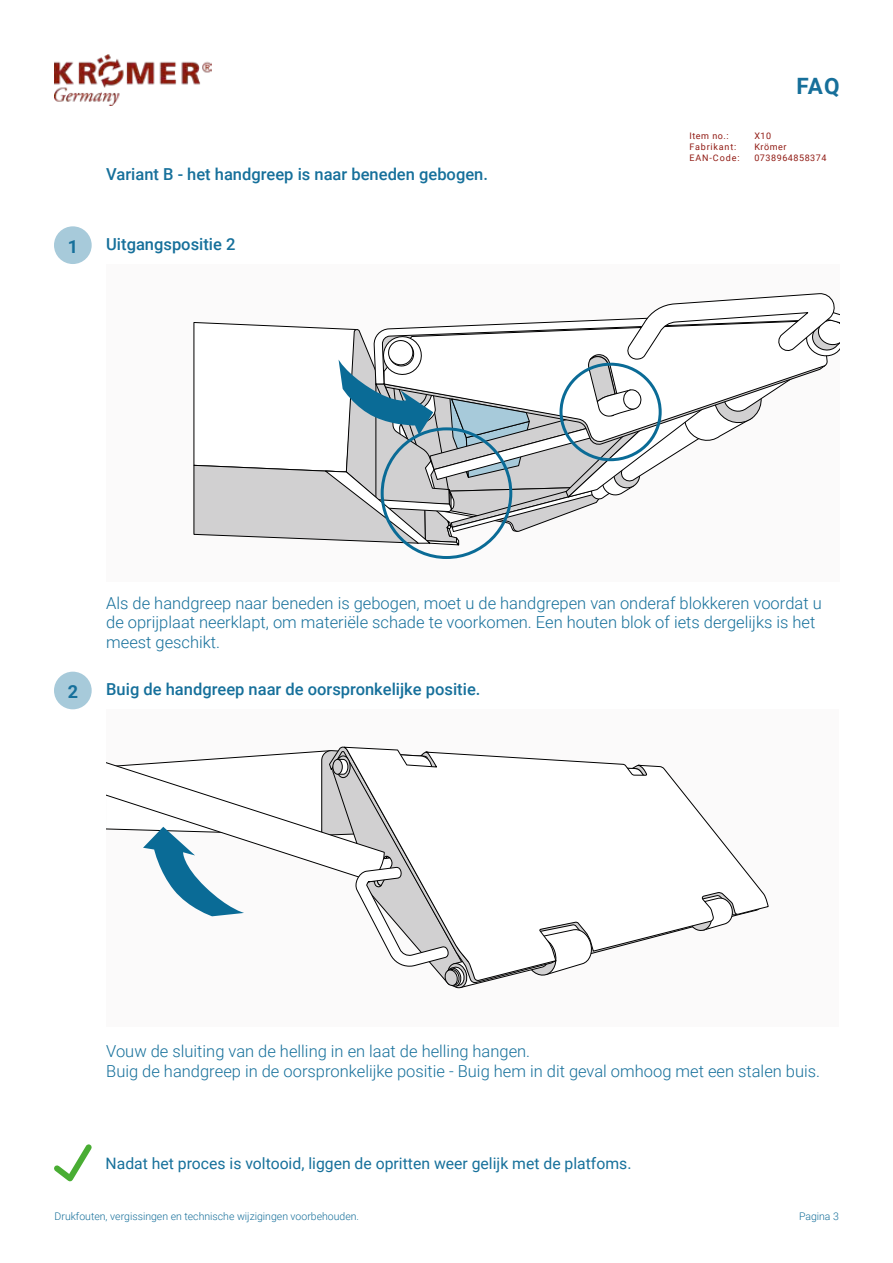
<style>
.page{position:relative;width:893px;height:1263px;background:#fff}
.page>*{position:absolute;margin:0;border:0;box-sizing:border-box;transform-origin:0 0}
.t1{font:700 22.5px "Roboto";color:#166f9a}
.t2{font:700 18px "Roboto";color:#16709b}
.t3{font:300 16.5px/19.8px "Roboto";color:#16709b}
.t4{font:500 16.5px "Roboto";color:#16709b}
.t5{font:15.75px "Roboto";color:#16709b}
.t6{font:300 10.5px "Roboto";color:#166f9a}
.t7{font:9px/10.8px "Roboto";letter-spacing:.09em;color:#911c15}
.t8{font:9px/10.8px "Roboto";letter-spacing:.06em;color:#911c15}
</style>
<div class="page">
<img style="left:55px;top:54px;width:156px;height:52px">
<div style="left:54px;top:226px;width:38px;height:38px;background:#a7cada;border-radius:50%"></div>
<div style="left:54px;top:672px;width:38px;height:37px;background:#a7cada;border-radius:50%"></div>
<div style="left:106px;top:264px;width:734px;height:317px;background:#fbfafa"></div>
<svg style="left:194px;top:293px;width:646px;height:253px"></svg>
<div style="left:106px;top:709px;width:733px;height:317px;background:#fbfafa"></div>
<svg style="left:106px;top:746px;width:655px;height:243px"></svg>
<div style="left:381px;top:427px;width:131px;height:132px;border:3px solid #0a6b96;border-radius:50%"></div>
<div style="left:559px;top:363px;width:103px;height:98px;border:3px solid #0a6b96;border-radius:50%"></div>
<svg style="left:54px;top:1144px;width:38px;height:38px"></svg>
<h1 class="t1" style="left:796px;top:70px;width:45px">FAQ</h1>
<p class="t2" style="left:68px;top:233px;width:12px">1</p>
<p class="t4" style="left:106px;top:163px;width:383px">Variant B - het handgreep is naar beneden gebogen.</p>
<p class="t4" style="left:106px;top:232px;width:131px">Uitgangspositie 2</p>
<p class="t7" style="left:689px;top:130px;width:52px">Item no.:<br>Fabrikant:<br>EAN-Code:</p>
<p class="t8" style="left:754px;top:130px;width:74px">X10<br>Krömer<br>0738964858374</p>
<p class="t2" style="left:68px;top:679px;width:12px">2</p>
<p class="t3" style="left:106px;top:592px;width:717px">Als de handgreep naar beneden is gebogen, moet u de handgrepen van onderaf blokkeren voordat u de oprijplaat neerklapt, om materiële schade te voorkomen. Een houten blok of iets dergelijks is het meest geschikt.</p>
<p class="t4" style="left:106px;top:678px;width:376px">Buig de handgreep naar de oorspronkelijke positie.</p>
<p class="t3" style="left:106px;top:1041px;width:715px">Vouw de sluiting van de helling in en laat de helling hangen.<br>Buig de handgreep in de oorspronkelijke positie - Buig hem in dit geval omhoog met een stalen buis.</p>
<p class="t5" style="left:106px;top:1153px;width:527px">Nadat het proces is voltooid, liggen de opritten weer gelijk met de platfoms.</p>
<p class="t6" style="left:55px;top:1209px;width:306px">Drukfouten, vergissingen en technische wijzigingen voorbehouden.</p>
<p class="t6" style="left:799px;top:1209px;width:41px">Pagina 3</p>
</div>
